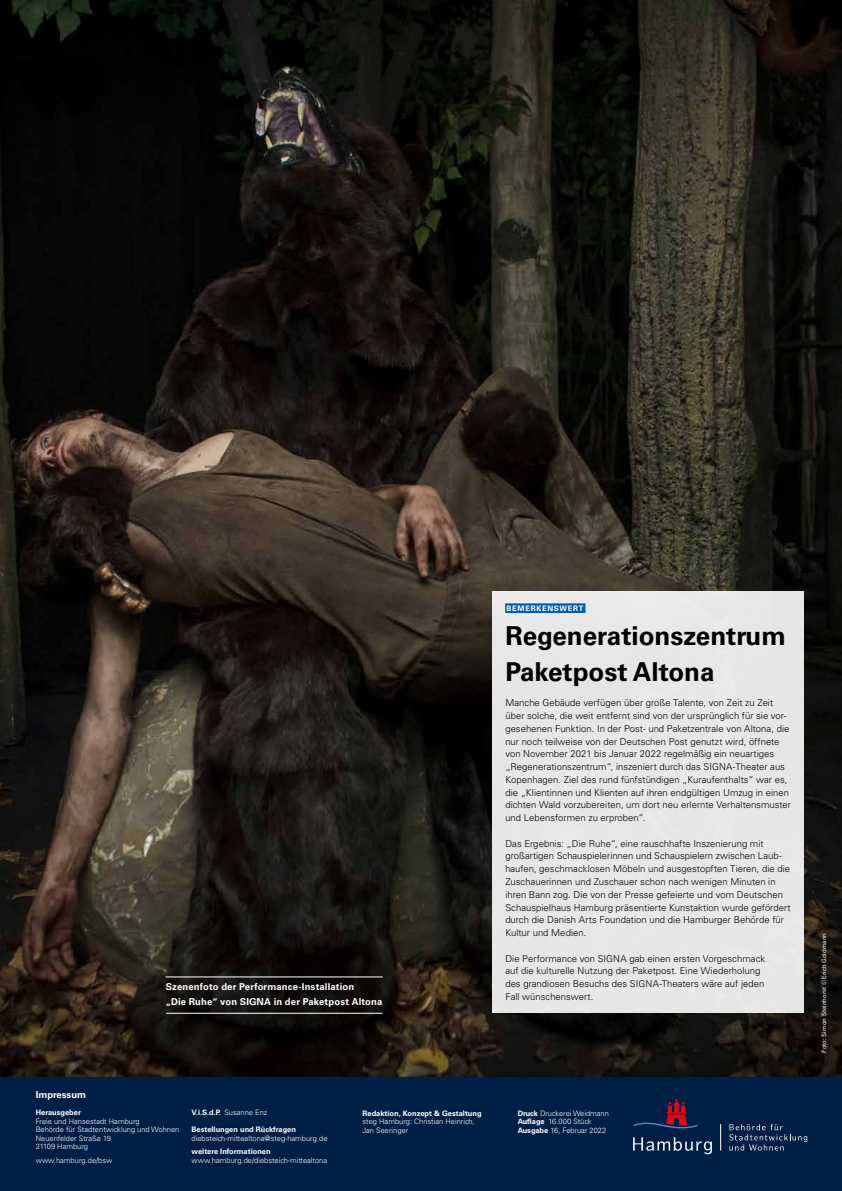
<style>
.page{position:relative;width:842px;height:1191px;background:#fff}
.page>*{position:absolute;margin:0;border:0;box-sizing:border-box;transform-origin:0 0}
.t1{font:700 26px/36px "Univers LT Std";color:#000}
.t2{font:300 9.5px/12.8px "Univers LT Std";color:#000}
.t3{font:700 9.5px/15px "Univers LT Std";letter-spacing:.015em;color:#fff}
.t4{font:300 7.5px/8.5px "Univers LT Std";color:#fff}
.t5{font:700 7.5px "Univers LT Std";color:#fff}
.t6{font:700 7.5px "Univers LT Std";letter-spacing:.095em;color:#fff}
.t7{font:6px "Univers LT Std";color:#fff}
.s1{font-weight:300}
.s2{font-weight:700}
</style>
<div class="page">
<img style="left:0;top:0;width:842px;height:1077px">
<div style="left:0;top:1077px;width:842px;height:114px;background:#001f47"></div>
<div style="left:492px;top:591px;width:312px;height:421px;background:#e7e7e6"></div>
<div style="left:505px;top:603px;width:80px;height:10px;background:#005da9"></div>
<svg style="left:633px;top:1137px;width:79px;height:17px"></svg>
<svg style="left:634px;top:1099px;width:63px;height:30px"></svg>
<svg style="left:729px;top:1124px;width:78px;height:26px"></svg>
<svg style="left:720px;top:1124px;width:1px;height:26px"></svg>
<hr style="left:166px;top:976px;width:217px;height:1px;background:#fff">
<hr style="left:166px;top:1012px;width:217px;height:1px;background:#fff">
<p class="t3" style="left:166px;top:979px;width:218px">Szenenfoto der Performance-Installation<br>„Die Ruhe“ von SIGNA in der Paketpost Altona</p>
<p class="t6" style="left:507px;top:604px;width:78px">BEMERKENSWERT</p>
<h1 class="t1" style="left:505px;top:618px;width:282px">Regenerationszentrum<br>Paketpost Altona</h1>
<p class="t2" style="left:505px;top:696px;width:287px">Manche Gebäude verfügen über große Talente, von Zeit zu Zeit über solche, die weit entfernt sind von der ursprünglich für sie vor&shy;gesehenen Funktion. In der Post- und Paketzentrale von Altona, die nur noch teilweise von der Deutschen Post genutzt wird, öffnete von November 2021 bis Januar 2022 regelmäßig ein neuartiges „Regenerationszentrum“, inszeniert durch das SIGNA-Theater aus Kopenhagen. Ziel des rund fünfstündigen „Kuraufenthalts“ war es, die „Klientinnen und Klienten auf ihren endgültigen Umzug in einen dichten Wald vorzubereiten, um dort neu erlernte Verhaltensmuster und Lebensformen zu erproben“.</p>
<p class="t2" style="left:505px;top:837px;width:287px">Das Ergebnis: „Die Ruhe“, eine rauschhafte Inszenierung mit großartigen Schauspielerinnen und Schauspielern zwischen Laub&shy;haufen, geschmacklosen Möbeln und ausgestopften Tieren, die die Zuschauerinnen und Zuschauer schon nach wenigen Minuten in ihren Bann zog. Die von der Presse gefeierte und vom Deutschen Schauspielhaus Hamburg präsentierte Kunstaktion wurde gefördert durch die Danish Arts Foundation und die Hamburger Behörde für Kultur und Medien.</p>
<p class="t2" style="left:505px;top:951px;width:261px">Die Performance von SIGNA gab einen ersten Vorgeschmack auf die kulturelle Nutzung der Paketpost. Eine Wiederholung des grandiosen Besuchs des SIGNA-Theaters wäre auf jeden Fall wünschenswert.</p>
<p class="t3" style="left:36px;top:1087px;width:52px">Impressum</p>
<p class="t5" style="left:36px;top:1108px;width:47px">Herausgeber</p>
<p class="t4" style="left:36px;top:1116px;width:145px">Freie und Hansestadt Hamburg<br>Behörde für Stadtentwicklung und Wohnen<br>Neuenfelder Straße 19<br>21109 Hamburg</p>
<p class="t4" style="left:36px;top:1155px;width:78px">www.hamburg.de/bsw</p>
<p class="t5" style="left:192px;top:1108px;width:77px">V.i.S.d.P. <span class="s1">Susanne Enz</span></p>
<p class="t5" style="left:192px;top:1125px;width:106px">Bestellungen und Rückfragen</p>
<p class="t4" style="left:192px;top:1133px;width:137px">diebsteich-mittealtona@steg-hamburg.de</p>
<p class="t5" style="left:192px;top:1147px;width:81px">weitere Informationen</p>
<p class="t4" style="left:192px;top:1155px;width:137px">www.hamburg.de/diebsteich-mittealtona</p>
<p class="t5" style="left:362px;top:1108px;width:121px">Redaktion, Konzept &amp; Gestaltung</p>
<p class="t4" style="left:362px;top:1117px;width:114px">steg Hamburg: Christian Heinrich,<br>Jan Seeringer</p>
<p class="t4" style="left:518px;top:1108px;width:93px"><span class="s2">Druck</span> Druckerei Weidmann<br><span class="s2">Auflage</span> 16.000 Stück<br><span class="s2">Ausgabe</span> 16, Februar 2022</p>
<p class="t7" style="left:820px;top:1052px;width:121px;rotate:-90deg">Foto: Simon Steinhorst © Erich Goldmann</p>
</div>
